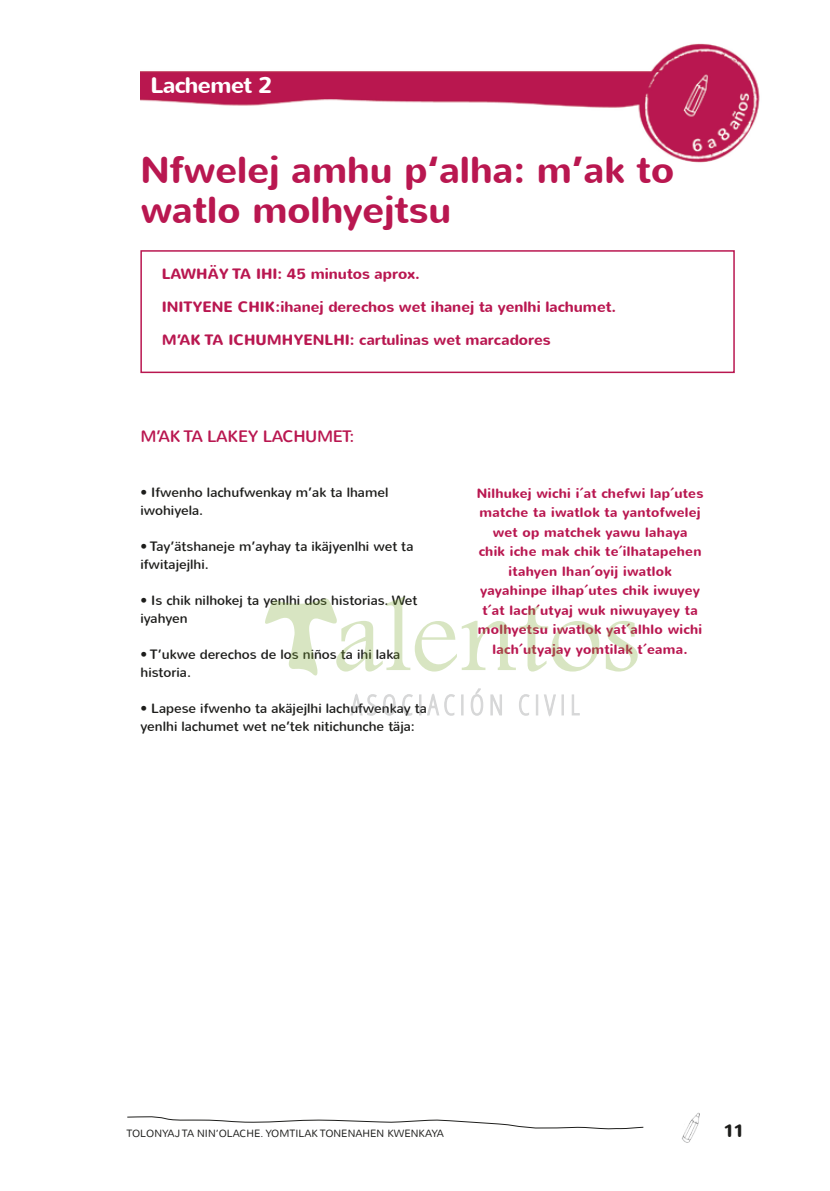
<style>
.page{position:relative;width:830px;height:1191px;background:#fff}
.page>*{position:absolute;margin:0;border:0;box-sizing:border-box;transform-origin:0 0}
.t1{font:700 37.5px/40.5px "Nunito";color:#b91750}
.t2{font:700 22.5px "Nunito";letter-spacing:-.025em;color:#fff}
.t3{font:700 18px "Nunito";color:#1d1d1b}
.t4{font:16.5px "Nunito";letter-spacing:-.025em;color:#b91750}
.t5{font:700 15px "Nunito";color:#b91750}
.t6{font:13.5px/18px "Nunito";color:#1d1d1b}
.t7{font:700 13.5px/19.5px "Nunito";letter-spacing:.02em;color:#b91750;text-align:center}
.t8{font:300 10.5px "Nunito";color:#1d1d1b}
</style>
<div class="page">
<img style="left:688px;top:1113px;width:10px;height:29px">
<img style="left:140px;top:43px;width:620px;height:120px">
<svg style="left:127px;top:1116px;width:561px;height:27px"></svg>
<div style="left:140px;top:250px;width:594px;height:123px;border:2px solid #b91750"></div>
<svg style="left:265px;top:596px;width:334px;height:80px"></svg>
<svg style="left:605px;top:621px;width:32px;height:50px"></svg>
<svg style="left:350px;top:693px;width:63px;height:23px"></svg>
<hr style="left:419px;top:694px;width:2px;height:21px;background:#78797c">
<svg style="left:427px;top:694px;width:28px;height:22px"></svg>
<hr style="left:461px;top:694px;width:2px;height:21px;background:#78797c">
<svg style="left:470px;top:688px;width:13px;height:28px"></svg>
<svg style="left:490px;top:694px;width:12px;height:22px"></svg>
<svg style="left:519px;top:694px;width:11px;height:22px"></svg>
<hr style="left:535px;top:694px;width:3px;height:21px;background:#78797c">
<svg style="left:544px;top:694px;width:12px;height:23px"></svg>
<hr style="left:561px;top:694px;width:2px;height:21px;background:#78797c">
<svg style="left:571px;top:694px;width:9px;height:22px"></svg>
<h2 class="t2" style="left:150px;top:70px;width:123px">Lachemet 2</h2>
<h1 class="t1" style="left:140px;top:150px;width:535px">Nfwelej amhu p‘alha: m’ak to watlo molhyejtsu</h1>
<p class="t5" style="left:162px;top:264px;width:260px">LAWHÄY TA IHI: 45 minutos aprox.</p>
<p class="t5" style="left:162px;top:297px;width:456px">INITYENE CHIK:ihanej derechos wet ihanej ta yenlhi lachumet.</p>
<p class="t5" style="left:162px;top:330px;width:390px">M’AK TA ICHUMHYENLHI: cartulinas wet marcadores</p>
<p class="t4" style="left:140px;top:425px;width:215px">M’AK TA LAKEY LACHUMET:</p>
<p class="t6" style="left:140px;top:484px;width:249px">• Ifwenho lachufwenkay m’ak ta lhamel iwohiyela.</p>
<p class="t6" style="left:140px;top:538px;width:274px">• Tay’ätshaneje m’ayhay ta ikäjyenlhi wet ta ifwitajejlhi.</p>
<p class="t6" style="left:140px;top:592px;width:278px">• Is chik nilhokej ta yenlhi dos historias. Wet iyahyen</p>
<p class="t6" style="left:140px;top:646px;width:261px">• T’ukwe derechos de los niños ta ihi laka historia.</p>
<p class="t6" style="left:140px;top:700px;width:288px">• Lapese ifwenho ta akäjejlhi lachufwenkay ta yenlhi lachumet wet ne’tek nitichunche täja:</p>
<p class="t7" style="left:476px;top:483px;width:228px">Nilhukej wichi i´at chefwi lap´utes matche ta iwatlok ta yantofwelej wet op matchek yawu lahaya<br>chik iche mak chik te´ilhatapehen itahyen lhan´oyij iwatlok yayahinpe ilhap´utes chik iwuyey t´at lach´utyaj wuk niwuyayey ta molhyetsu iwatlok yat´alhlo wichi lach´utyajay yomtilak t´eama.</p>
<p class="t8" style="left:126px;top:1126px;width:319px">TOLONYAJ TA NIN’OLACHE. YOMTILAK TONENAHEN KWENKAYA</p>
<h3 class="t3" style="left:723px;top:1118px;width:23px">11</h3>
</div>
